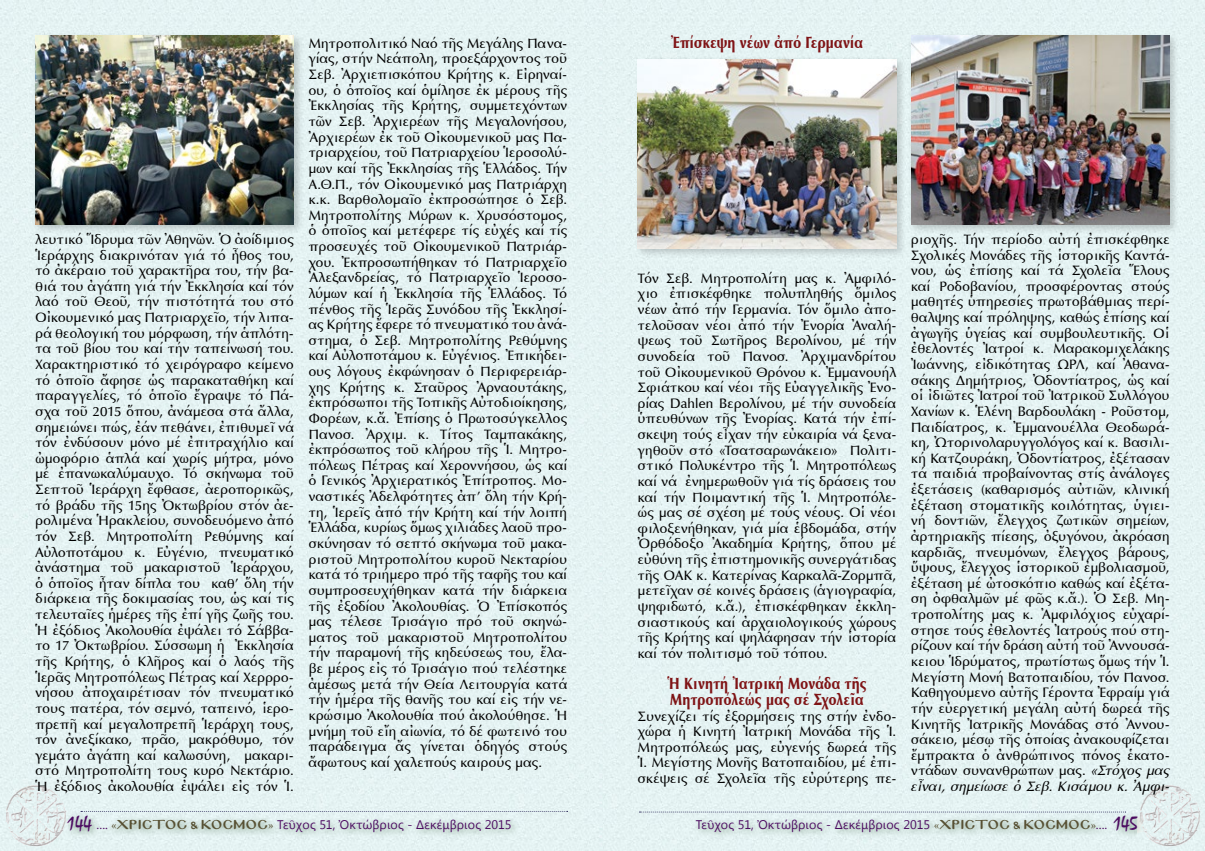
<style>
.page{position:relative;width:1205px;height:851px;background:#fff}
.page>*{position:absolute;margin:0;border:0;box-sizing:border-box;transform-origin:0 0}
.t1{font:16.5px/15.6px "SK Optima Pol Uni W Bold";letter-spacing:.015em;color:#7f1416;scale:.83 1}
.t2{font:13.75px/15.6px "SK Optima Pol Uni W";letter-spacing:.02em;color:#000;text-align:justify}
.t3{font:13.75px "SK Optima Pol Uni W Italic";letter-spacing:.005em;color:#000}
.t4{font:12.5px "Segoe UI";letter-spacing:.01em;color:#4d0c62}
.s1{font-family:"SK Optima Pol Uni W Italic"}
.s2{font-family:"Mistral";font-size:20px}
.s3{font-family:"Minion Pro"}
.s4{font-family:"Minion Pro";color:#585134}
.s5{font-family:"Mg Byzantine UC Pol Normal";font-size:11.25px;color:#585134}
</style>
<div class="page">
<div style="left:0;top:0;width:1205px;height:850px;background:#e5f3f3"></div>
<div style="left:634px;top:56px;width:272px;height:203px;background:#000;opacity:.2"></div>
<img style="left:638px;top:59px;width:258px;height:189px">
<div style="left:908px;top:32px;width:272px;height:203px;background:#000;opacity:.2"></div>
<img style="left:911px;top:35px;width:258px;height:189px">
<div style="left:32px;top:32px;width:272px;height:203px;background:#000;opacity:.2"></div>
<img style="left:35px;top:35px;width:259px;height:189px">
<p class="t2" style="left:35px;top:231px;width:260px">λευτικό Ἵδρυμα τῶν Ἀθηνῶν. Ὁ ἀοίδιμιος Ἱεράρχης διακρινόταν γιά τό ἦθος του, τό ἀκέραιο τοῦ χαρακτῆρα του, τήν βα&shy;θιά του ἀγάπη γιά τήν Ἐκκλησία καί τόν λαό τοῦ Θεοῦ, τήν πιστότητά του στό Οἰκουμενικό μας Πατριαρχεῖο, τήν λιπα&shy;ρά θεολογική του μόρφωση, τήν ἁπλότη&shy;τα τοῦ βίου του καί τήν ταπείνωσή του.<br>Χαρακτηριστικό τό χειρόγραφο κείμενο τό ὁποῖο ἄφησε ὡς παρακαταθήκη καί παραγγελίες, τό ὁποῖο ἔγραψε τό Πά&shy;σχα τοῦ 2015 ὅπου, ἀνάμεσα στά ἄλλα, σημειώνει πώς, ἐάν πεθάνει, ἐπιθυμεῖ νά τόν ἐνδύσουν μόνο μέ ἐπιτραχήλιο καί ὠμοφόριο ἁπλά καί χωρίς μήτρα, μόνο μέ ἐπανωκαλύμαυχο. Τό σκήνωμα τοῦ Σεπτοῦ Ἱεράρχη ἔφθασε, ἀεροπορικῶς, τό βράδυ τῆς 15ης Ὀκτωβρίου στόν ἀε&shy;ρολιμένα Ἡρακλείου, συνοδευόμενο ἀπό τόν Σεβ. Μητροπολίτη Ρεθύμνης καί Αὐλοποτάμου κ. Εὐγένιο, πνευματικό ἀνάστημα τοῦ μακαριστοῦ Ἱεράρχου, ὁ ὁποῖος ἦταν δίπλα του καθ’ ὅλη τήν διάρκεια τῆς δοκιμασίας του, ὡς καί τίς τελευταῖες ἡμέρες τῆς ἐπί γῆς ζωῆς του.<br>Ἡ ἐξόδιος Ἀκολουθία ἐψάλει τό Σάββα&shy;το 17 Ὀκτωβρίου. Σύσσωμη ἡ Ἐκκλησία τῆς Κρήτης, ὁ Κλῆρος καί ὁ λαός τῆς Ἱερᾶς Μητροπόλεως Πέτρας καί Χερρρο&shy;νήσου ἀποχαιρέτισαν τόν πνευματικό τους πατέρα, τόν σεμνό, ταπεινό, ἱερο&shy;πρεπῆ καί μεγαλοπρεπῆ Ἱεράρχη τους, τόν ἀνεξίκακο, πρᾶο, μακρόθυμο, τόν γεμάτο ἀγάπη καί καλωσύνη, μακαρι&shy;στό Μητροπολίτη τους κυρό Νεκτάριο.<br>Ἡ ἐξόδιος ἀκολουθία ἐψάλει εἰς τόν Ἱ.</p>
<p class="t2" style="left:309px;top:35px;width:260px">Μητροπολιτικό Ναό τῆς Μεγάλης Πανα&shy;γίας, στήν Νεάπολη, προεξάρχοντος τοῦ Σεβ. Ἀρχιεπισκόπου Κρήτης κ. Εἰρηναί&shy;ου, ὁ ὁποῖος καί ὁμίλησε ἐκ μέρους τῆς Ἐκκλησίας τῆς Κρήτης, συμμετεχόντων τῶν Σεβ. Ἀρχιερέων τῆς Μεγαλονήσου, Ἀρχιερέων ἐκ τοῦ Οἰκουμενικοῦ μας Πα&shy;τριαρχείου, τοῦ Πατριαρχείου Ἱεροσολύ&shy;μων καί τῆς Ἐκκλησίας τῆς Ἑλλάδος. Τήν Α.Θ.Π., τόν Οἰκουμενικό μας Πατριάρχη κ.κ. Βαρθολομαῖο ἐκπροσώπησε ὁ Σεβ.<br>Μητροπολίτης Μύρων κ. Χρυσόστομος, ὁ ὁποῖος καί μετέφερε τίς εὐχές καί τίς προσευχές τοῦ Οἰκουμενικοῦ Πατριάρ&shy;χου. Ἐκπροσωπήθηκαν τό Πατριαρχεῖο Ἀλεξανδρείας, τό Πατριαρχεῖο Ἱεροσο&shy;λύμων καί ἡ Ἐκκλησία τῆς Ἑλλάδος. Τό πένθος τῆς Ἱερᾶς Συνόδου τῆς Ἐκκλησί&shy;ας Κρήτης ἔφερε τό πνευματικό του ἀνά&shy;στημα, ὁ Σεβ. Μητροπολίτης Ρεθύμνης καί Αὐλοποτάμου κ. Εὐγένιος. Ἐπικήδει&shy;ους λόγους ἐκφώνησαν ὁ Περιφερειάρ&shy;χης Κρήτης κ. Σταῦρος Ἀρναουτάκης, ἐκπρόσωποι τῆς Τοπικῆς Αὐτοδιοίκησης, Φορέων, κ.ἄ. Ἐπίσης ὁ Πρωτοσύγκελλος Πανοσ. Ἀρχιμ. κ. Τίτος Ταμπακάκης, ἐκπρόσωπος τοῦ κλήρου τῆς Ἱ. Μητρο&shy;πόλεως Πέτρας καί Χεροννήσου, ὡς καί ὁ Γενικός Ἀρχιερατικός Ἐπίτροπος. Μο&shy;ναστικές Ἀδελφότητες ἀπ’ ὅλη τήν Κρή&shy;τη, Ἱερεῖς ἀπό τήν Κρήτη καί τήν λοιπή Ἑλλάδα, κυρίως ὅμως χιλιάδες λαοῦ προ&shy;σκύνησαν τό σεπτό σκήνωμα τοῦ μακα&shy;ριστοῦ Μητροπολίτου κυροῦ Νεκταρίου κατά τό τριήμερο πρό τῆς ταφῆς του καί συμπροσευχήθηκαν κατά τήν διάρκεια τῆς ἐξοδίου Ἀκολουθίας. Ὁ Ἐπίσκοπός μας τέλεσε Τρισάγιο πρό τοῦ σκηνώ&shy;ματος τοῦ μακαριστοῦ Μητροπολίτου τήν παραμονή τῆς κηδεύσεώς του, ἔλα&shy;βε μέρος εἰς τό Τρισάγιο πού τελέστηκε ἀμέσως μετά τήν Θεία Λειτουργία κατά τήν ἡμέρα τῆς θανῆς του καί εἰς τήν νε&shy;κρώσιμο Ἀκολουθία πού ἀκολούθησε. Ἡ μνήμη τοῦ εἴη αἰωνία, τό δέ φωτεινό του παράδειγμα ἄς γίνεται ὁδηγός στούς ἄφωτους καί χαλεπούς καιρούς μας.</p>
<p class="t1" style="left:671px;top:35px;width:233px">Ἐπίσκεψη νέων ἀπό Γερμανία</p>
<p class="t2" style="left:638px;top:270px;width:260px">Τόν Σεβ. Μητροπολίτη μας κ. Ἀμφιλό&shy;χιο ἐπισκέφθηκε πολυπληθής ὅμιλος νέων ἀπό τήν Γερμανία. Τόν ὅμιλο ἀπο&shy;τελοῦσαν νέοι ἀπό τήν Ἐνορία Ἀναλή&shy;ψεως τοῦ Σωτῆρος Βερολίνου, μέ τήν συνοδεία τοῦ Πανοσ. Ἀρχιμανδρίτου τοῦ Οἰκουμενικοῦ Θρόνου κ. Ἐμμανουήλ Σφιάτκου καί νέοι τῆς Εὐαγγελικῆς Ἐνο&shy;ρίας Dahlen Βερολίνου, μέ τήν συνοδεία ὑπευθύνων τῆς Ἐνορίας. Κατά τήν ἐπί&shy;σκεψη τούς εἶχαν τήν εὐκαιρία νά ξενα&shy;γηθοῦν στό «Τσατσαρωνάκειο» Πολιτι&shy;στικό Πολυκέντρο τῆς Ἱ. Μητροπόλεως καί νά ἐνημερωθοῦν γιά τίς δράσεις του καί τήν Ποιμαντική τῆς Ἱ. Μητροπόλε&shy;ώς μας σέ σχέση μέ τούς νέους. Οἱ νέοι φιλοξενήθηκαν, γιά μία ἑβδομάδα, στήν Ὀρθόδοξο Ἀκαδημία Κρήτης, ὅπου μέ εὐθύνη τῆς ἐπιστημονικῆς συνεργάτιδας τῆς ΟΑΚ κ. Κατερίνας Καρκαλᾶ-Ζορμπᾶ, μετεῖχαν σέ κοινές δράσεις (ἁγιογραφία, ψηφιδωτό, κ.ἄ.), ἐπισκέφθηκαν ἐκκλη&shy;σιαστικούς καί ἀρχαιολογικούς χώρους τῆς Κρήτης καί ψηλάφησαν τήν ἱστορία καί τόν πολιτισμό τοῦ τόπου.</p>
<p class="t1" style="left:667px;top:676px;width:241px">Ἡ Κινητή Ἰατρική Μονάδα τῆς<br>Μητροπόλεώς μας σέ Σχολεῖα</p>
<p class="t2" style="left:638px;top:708px;width:260px">Συνεχίζει τίς ἐξορμήσεις της στήν ἐνδο&shy;χώρα ἡ Κινητή Ἰατρική Μονάδα τῆς Ἱ.<br>Μητροπόλεώς μας, εὐγενής δωρεά τῆς Ἱ. Μεγίστης Μονῆς Βατοπαιδίου, μέ ἐπι&shy;σκέψεις σέ Σχολεῖα τῆς εὐρύτερης πε-</p>
<p class="t2" style="left:911px;top:231px;width:260px">ριοχῆς. Τήν περίοδο αὐτή ἐπισκέφθηκε Σχολικές Μονάδες τῆς ἱστορικῆς Καντά&shy;νου, ὡς ἐπίσης καί τά Σχολεῖα Ἕλους καί Ροδοβανίου, προσφέροντας στούς μαθητές ὑπηρεσίες πρωτοβάθμιας περί&shy;θαλψης καί πρόληψης, καθώς ἐπίσης καί ἀγωγῆς ὑγείας καί συμβουλευτικῆς. Οἱ ἐθελοντές Ἰατροί κ. Μαρακομιχελάκης Ἰωάννης, εἰδικότητας ΩΡΛ, καί Ἀθανα&shy;σάκης Δημήτριος, Ὀδοντίατρος, ὡς καί οἱ ἰδιῶτες Ἰατροί τοῦ Ἰατρικοῦ Συλλόγου Χανίων κ. Ἑλένη Βαρδουλάκη - Ροῦστομ, Παιδίατρος, κ. Ἐμμανουέλλα Θεοδωρά&shy;κη, Ὠτορινολαρυγγολόγος καί κ. Βασιλι&shy;κή Κατζουράκη, Ὀδοντίατρος, ἐξέτασαν τά παιδιά προβαίνοντας στίς ἀνάλογες ἐξετάσεις (καθαρισμός αὐτιῶν, κλινική ἐξέταση στοματικῆς κοιλότητας, ὑγιει&shy;νή δοντιῶν, ἔλεγχος ζωτικῶν σημείων, ἀρτηριακῆς πίεσης, ὀξυγόνου, ἀκρόαση καρδιᾶς, πνευμόνων, ἔλεγχος βάρους, ὕψους, ἔλεγχος ἱστορικοῦ ἐμβολιασμοῦ, ἐξέταση μέ ὠτοσκόπιο καθώς καί ἐξέτα&shy;ση ὀφθαλμῶν μέ φῶς κ.ἄ.). Ὁ Σεβ. Μη&shy;τροπολίτης μας κ. Ἀμφιλόχιος εὐχαρί&shy;στησε τούς ἐθελοντές Ἰατρούς πού στη&shy;ρίζουν καί τήν δράση αὐτή τοῦ Ἀννουσά&shy;κειου Ἱδρύματος, πρωτίστως ὅμως τήν Ἱ.<br>Μεγίστη Μονή Βατοπαιδίου, τόν Πανοσ.<br>Καθηγούμενο αὐτῆς Γέροντα Ἐφραίμ γιά τήν εὐεργετική μεγάλη αὐτή δωρεά τῆς Κινητῆς Ἰατρικῆς Μονάδας στό Ἀννου&shy;σάκειο, μέσῳ τῆς ὁποίας ἀνακουφίζεται ἔμπρακτα ὁ ἀνθρώπινος πόνος ἑκατο&shy;ντάδων συνανθρώπων μας. <span class="s1">«Στόχος μας</span></p>
<p class="t3" style="left:911px;top:778px;width:260px">εἶναι, σημείωσε ὁ Σεβ. Κισάμου κ. Ἀμφι-</p>
<p class="t4" style="left:67px;top:815px;width:446px"><span class="s2">144</span> <span class="s3">....</span> <span class="s4">«</span><span class="s5">ΧΡΙΣΤΟΣ &amp; ΚΟΣΜΟΣ</span><span class="s4">»</span> Τεῦχος 51, Ὀκτώβριος - Δεκέμβριος 2015</p>
<p class="t4" style="left:696px;top:815px;width:443px">Τεῦχος 51, Ὀκτώβριος - Δεκέμβριος 2015 <span class="s4">«</span><span class="s5">ΧΡΙΣΤΟΣ &amp; ΚΟΣΜΟΣ</span><span class="s4">»</span><span class="s3">....</span> <span class="s2">145</span></p>
</div>
